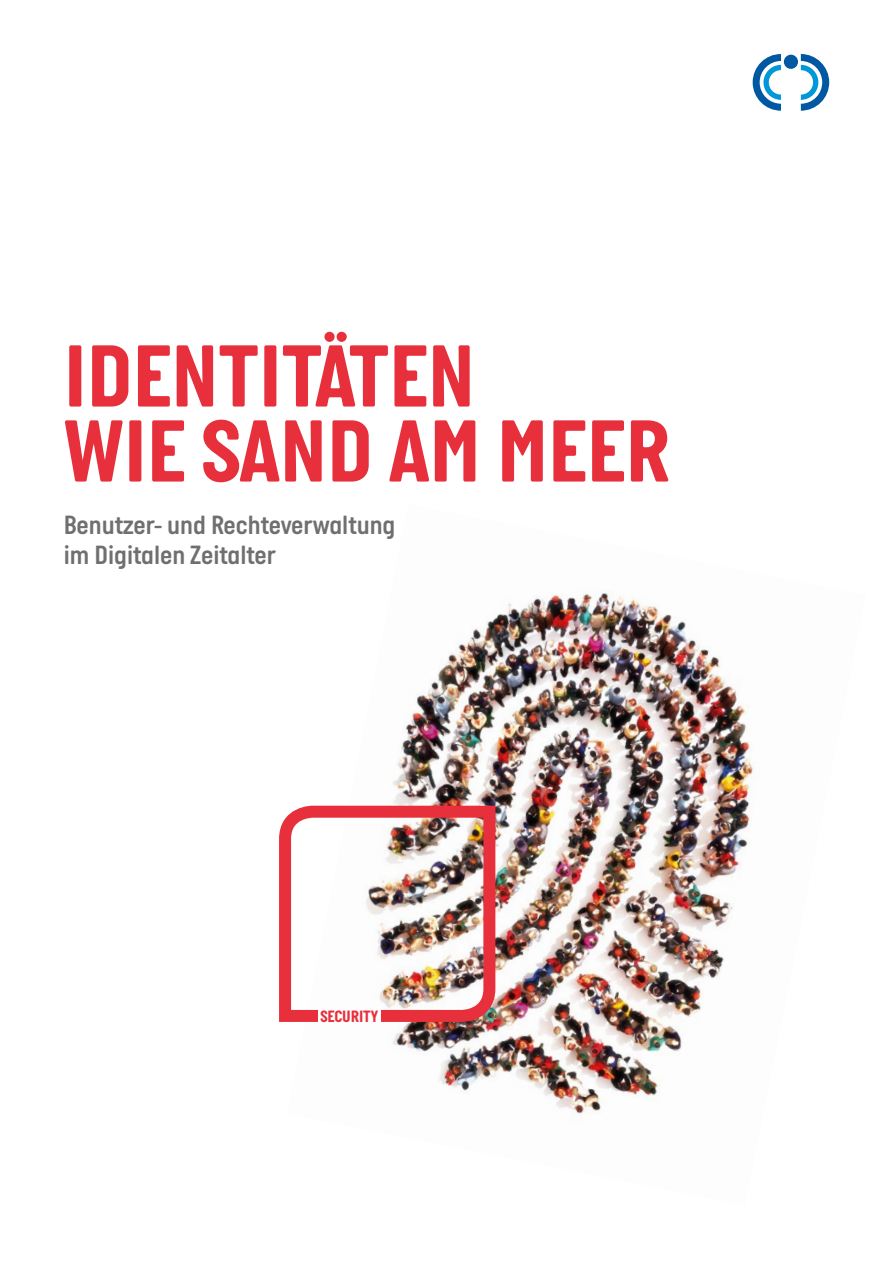
<style>
.page{position:relative;width:893px;height:1263px;background:#fff}
.page>*{position:absolute;margin:0;border:0;box-sizing:border-box;transform-origin:0 0}
.C_Headline_Titel{font:700 90px/75px "Italian Plate No One";color:#e7303c}
.C_Subhead_Titel{font:27px/30px "Italian Plate No One D Bd";color:#706f6f}
.t1{font:700 16.8px "Italian Plate No One";color:#e7303c}
</style>
<div class="page">
<svg style="left:753px;top:54px;width:76px;height:57px"></svg>
<img style="left:392px;top:591px;width:362px;height:523px">
<img style="left:279px;top:800px;width:222px;height:228px">
<div style="left:318px;top:1007px;width:63px;height:17px;background:#fffdfe"></div>
<p class="C_Headline_Titel" style="left:64px;top:338px;width:607px">IDENTITÄTEN<br>WIE SAND AM MEER</p>
<p class="C_Subhead_Titel" style="left:64px;top:510px;width:333px">Benutzer- und Rechteverwaltung im Digitalen Zeitalter</p>
<p class="t1" style="left:320px;top:1007px;width:59px">SECURITY</p>
</div>
